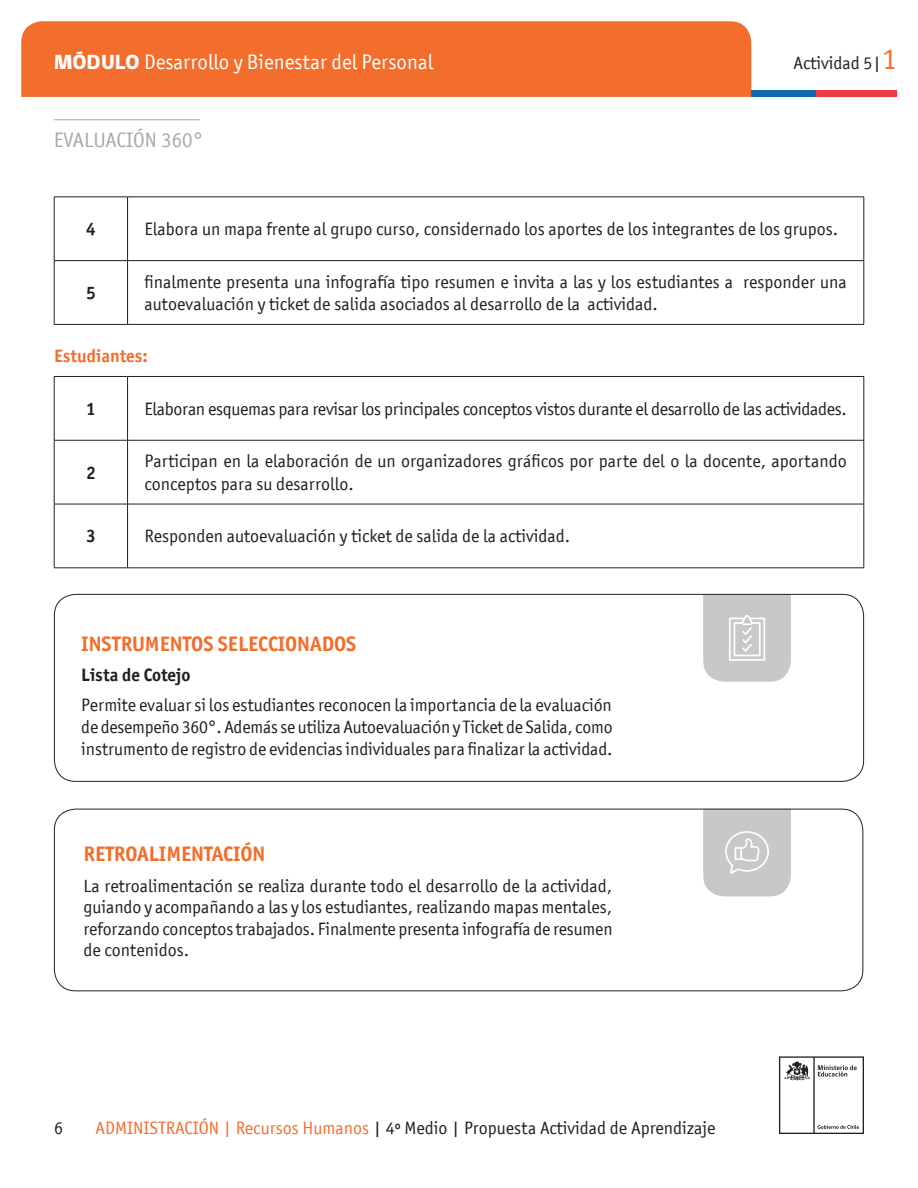
<style>
.page{position:relative;width:918px;height:1188px;background:#fff}
.page>*{position:absolute;margin:0;border:0;box-sizing:border-box;transform-origin:0 0}
.t1{font:700 21px "Officina San ITC";color:#f36e2d}
.t2{font:21px "Officina San ITC";color:#fff}
.t3{font:21px "Officina San ITC";color:#a8a9ad}
.t4{font:18px/21.6px "Officina San ITC";color:#231f20}
.t5{font:18px "Officina San ITC";letter-spacing:-.02em;color:#231f20}
.t6{font:700 18px "Officina San ITC";color:#231f20}
.t7{font:700 18px "Officina San ITC";color:#f36e2d}
.s1{font-family:"gob CL";font-weight:800}
.s2{font-size:30px;color:#f36e2d}
.s3{color:#f36e2d}
</style>
<div class="page">
<svg style="left:779px;top:1056px;width:85px;height:78px"></svg>
<div style="left:21px;top:21px;width:730px;height:76px;background:#f36e2d"></div>
<div style="left:751px;top:90px;width:65px;height:7px;background:#0f69b4"></div>
<div style="left:816px;top:90px;width:81px;height:7px;background:#eb3c46"></div>
<hr style="left:54px;top:119px;width:145px;height:1px;background:#a8a9ad">
<hr style="left:54px;top:197px;width:74px;height:1px;background:#231f20">
<hr style="left:54px;top:197px;width:1px;height:63px;background:#231f20">
<hr style="left:128px;top:197px;width:736px;height:1px;background:#231f20">
<hr style="left:127px;top:197px;width:1px;height:63px;background:#231f20">
<hr style="left:864px;top:197px;width:1px;height:63px;background:#231f20">
<hr style="left:54px;top:260px;width:74px;height:1px;background:#231f20">
<hr style="left:54px;top:261px;width:1px;height:63px;background:#231f20">
<hr style="left:128px;top:260px;width:736px;height:1px;background:#231f20">
<hr style="left:127px;top:261px;width:1px;height:63px;background:#231f20">
<hr style="left:864px;top:261px;width:1px;height:63px;background:#231f20">
<hr style="left:54px;top:324px;width:74px;height:1px;background:#231f20">
<hr style="left:128px;top:324px;width:736px;height:1px;background:#231f20">
<hr style="left:54px;top:376px;width:74px;height:1px;background:#231f20">
<hr style="left:54px;top:377px;width:1px;height:63px;background:#231f20">
<hr style="left:128px;top:376px;width:736px;height:1px;background:#231f20">
<hr style="left:127px;top:377px;width:1px;height:63px;background:#231f20">
<hr style="left:864px;top:377px;width:1px;height:63px;background:#231f20">
<hr style="left:54px;top:440px;width:74px;height:1px;background:#231f20">
<hr style="left:54px;top:440px;width:1px;height:64px;background:#231f20">
<hr style="left:128px;top:440px;width:736px;height:1px;background:#231f20">
<hr style="left:127px;top:440px;width:1px;height:64px;background:#231f20">
<hr style="left:864px;top:440px;width:1px;height:64px;background:#231f20">
<hr style="left:54px;top:504px;width:74px;height:1px;background:#231f20">
<hr style="left:54px;top:504px;width:1px;height:64px;background:#231f20">
<hr style="left:128px;top:504px;width:736px;height:1px;background:#231f20">
<hr style="left:127px;top:504px;width:1px;height:64px;background:#231f20">
<hr style="left:864px;top:504px;width:1px;height:64px;background:#231f20">
<hr style="left:54px;top:568px;width:74px;height:1px;background:#231f20">
<hr style="left:128px;top:568px;width:736px;height:1px;background:#231f20">
<svg style="left:703px;top:596px;width:88px;height:86px;background:#cccdcf"></svg>
<svg style="left:703px;top:811px;width:88px;height:85px;background:#cbcccd"></svg>
<div style="left:54px;top:809px;width:809px;height:182px;border:1px solid #231f20;border-radius:21px"></div>
<div style="left:54px;top:594px;width:810px;height:188px;border:1px solid #231f20;border-radius:21px"></div>
<p class="t2" style="left:54px;top:50px;width:381px"><span class="s1">MÓDULO</span> Desarrollo y Bienestar del Personal</p>
<p class="t4" style="left:794px;top:52px;width:105px">Actividad 5|<span class="s2">1</span></p>
<p class="t3" style="left:54px;top:128px;width:151px">EVALUACIÓN 360°</p>
<p class="t6" style="left:86px;top:218px;width:11px">4</p>
<p class="t4" style="left:145px;top:218px;width:695px">Elabora un mapa frente al grupo curso, considernado los aportes de los integrantes de los grupos.</p>
<p class="t4" style="left:145px;top:270px;width:704px;line-height:22.5px">finalmente presenta una infografía tipo resumen e invita a las y los estudiantes a responder una autoevaluación y ticket de salida asociados al desarrollo de la actividad.</p>
<p class="t7" style="left:54px;top:344px;width:95px">Estudiantes:</p>
<p class="t6" style="left:86px;top:282px;width:11px">5</p>
<p class="t6" style="left:86px;top:398px;width:11px">1</p>
<p class="t5" style="left:145px;top:398px;width:704px">Elaboran esquemas para revisar los principales conceptos vistos durante el desarrollo de las actividades.</p>
<p class="t6" style="left:86px;top:461px;width:11px">2</p>
<p class="t4" style="left:145px;top:450px;width:704px;line-height:22.5px">Participan en la elaboración de un organizadores gráficos por parte del o la docente, aportando conceptos para su desarrollo.</p>
<p class="t6" style="left:86px;top:525px;width:11px">3</p>
<p class="t4" style="left:145px;top:525px;width:427px">Responden autoevaluación y ticket de salida de la actividad.</p>
<p class="t1" style="left:81px;top:631px;width:277px">INSTRUMENTOS SELECCIONADOS</p>
<p class="t6" style="left:81px;top:664px;width:111px">Lista de Cotejo</p>
<p class="t4" style="left:81px;top:694px;width:533px;text-align:justify">Permite evaluar si los estudiantes reconocen la importancia de la evaluación de desempeño 360°. Además se utiliza Autoevaluación y Ticket de Salida, como instrumento de registro de evidencias individuales para finalizar la actividad.</p>
<p class="t1" style="left:84px;top:841px;width:183px">RETROALIMENTACIÓN</p>
<p class="t4" style="left:84px;top:875px;width:531px;text-align:justify">La retroalimentación se realiza durante todo el desarrollo de la actividad, guiando y acompañando a las y los estudiantes, realizando mapas mentales, reforzando conceptos trabajados. Finalmente presenta infografía de resumen de contenidos.</p>
<p class="t4" style="left:54px;top:1117px;width:10px">6</p>
<p class="t4" style="left:95px;top:1117px;width:622px"><span class="s3">ADMINISTRACIÓN | Recursos Humanos</span> | 4º Medio | Propuesta Actividad de Aprendizaje</p>
</div>
